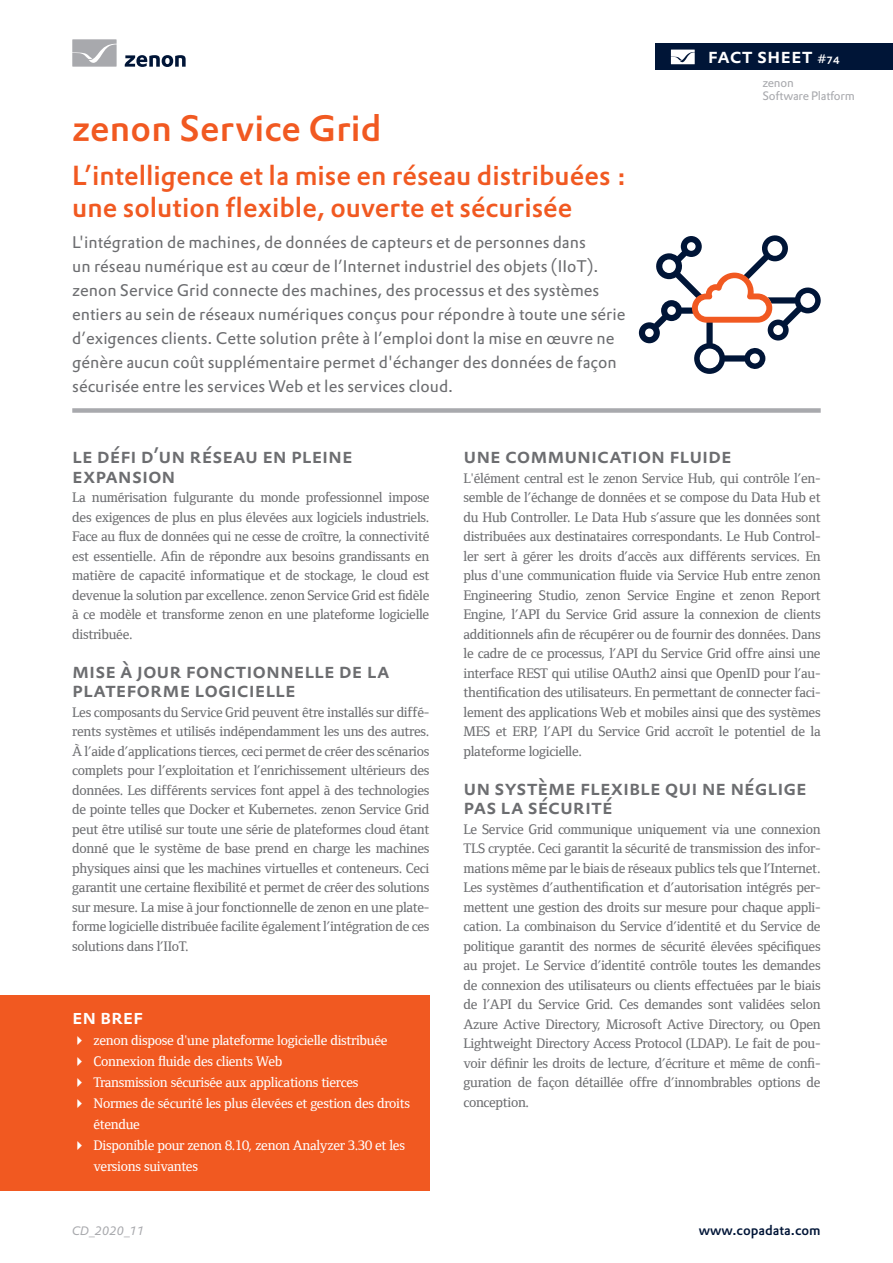
<style>
.page{position:relative;width:893px;height:1263px;background:#fff}
.page>*{position:absolute;margin:0;border:0;box-sizing:border-box;transform-origin:0 0}
.Header_Headline_oran{font:500 36px "DTL Prokyon ETOT";letter-spacing:.005em;color:#f15921}
.Header_Subheadline_o{font:500 27px/31.5px "DTL Prokyon ETOT";color:#f15921}
.Bodytext_Headline{font:500 21px/19.5px "DTL Prokyon TOT Caps";letter-spacing:-.005em;color:#6c6d70}
.t1{font:500 21px "DTL Prokyon TOT Caps";color:#fff}
.t2{font:500 20.85px "DTL Prokyon TOT Caps";color:#fff}
.Header_Teaser_Text{font:16.5px/24px "DTL Prokyon ETOT";color:#6c6d70}
.Normal_Body_Text_FR{font:500 14.25px/19.5px "Foundry Form Serif";letter-spacing:-.02em;color:#6c6d70;text-align:justify}
.t3{font:500 14.25px/21px "Foundry Form Serif";letter-spacing:-.02em;color:#fff}
.t4{font:500 13.5px "DTL Prokyon TOT";color:#001537}
.t5{font:12px/13.5px "DTL Prokyon TOT";letter-spacing:-.02em;color:#a8a9ad}
.t6{font:italic 12px "DTL Prokyon TOT";color:#a8a9ad}
.s1{font-size:12px}
</style>
<div class="page">
<div style="left:656px;top:44px;width:237px;height:26px;background:#001537"></div>
<svg style="left:671px;top:50px;width:24px;height:14px"></svg>
<svg style="left:125px;top:55px;width:61px;height:12px"></svg>
<svg style="left:72px;top:39px;width:45px;height:28px"></svg>
<div style="left:72px;top:408px;width:749px;height:5px;background:#a8a9ad"></div>
<div style="left:0;top:995px;width:429px;height:196px;background:#f15921"></div>
<svg style="left:639px;top:235px;width:182px;height:139px"></svg>
<p class="t1" style="left:708px;top:42px;width:133px">fact sheet <span class="s1">#74</span></p>
<p class="Header_Headline_oran" style="left:72px;top:104px;width:311px">zenon Service Grid</p>
<p class="Header_Subheadline_o" style="left:72px;top:159px;width:556px">L’intelligence et la mise en réseau distribuées : une solution flexible, ouverte et sécurisée</p>
<p class="Header_Teaser_Text" style="left:72px;top:230px;width:555px">L'intégration de machines, de données de capteurs et de personnes dans<br>un réseau numérique est au cœur de l’Internet industriel des objets (IIoT). zenon Service Grid connecte des machines, des processus et des systèmes entiers au sein de réseaux numériques conçus pour répondre à toute une série d’exigences clients. Cette solution prête à l’emploi dont la mise en œuvre ne génère aucun coût supplémentaire permet d'échanger des données de façon sécurisée entre les services Web et les services cloud.</p>
<p class="t5" style="left:762px;top:76px;width:94px">zenon<br>Software Platform</p>
<p class="Bodytext_Headline" style="left:72px;top:446px;width:282px">Le défi d’un réseau en pleine expansion</p>
<p class="Normal_Body_Text_FR" style="left:72px;top:488px;width:359px">La numérisation fulgurante du monde professionnel impose des exigences de plus en plus élevées aux logiciels industriels.<br>Face au flux de données qui ne cesse de croître, la connectivité est essentielle. Afin de répondre aux besoins grandissants en matière de capacité informatique et de stockage, le cloud est devenue la solution par excellence. zenon Service Grid est fidèle à ce modèle et transforme zenon en une plateforme logicielle distribuée.</p>
<p class="Bodytext_Headline" style="left:72px;top:661px;width:319px">Mise à jour fonctionnelle de la plateforme logicielle</p>
<p class="Normal_Body_Text_FR" style="left:72px;top:702px;width:359px">Les composants du Service Grid peuvent être installés sur diffé&shy;rents systèmes et utilisés indépendamment les uns des autres.<br>À l’aide d’applications tierces, ceci permet de créer des scénarios complets pour l’exploitation et l’enrichissement ultérieurs des données. Les différents services font appel à des technologies de pointe telles que Docker et Kubernetes. zenon Service Grid peut être utilisé sur toute une série de plateformes cloud étant donné que le système de base prend en charge les machines physiques ainsi que les machines virtuelles et conteneurs. Ceci garantit une certaine flexibilité et permet de créer des solutions sur mesure. La mise à jour fonctionnelle de zenon en une plate&shy;forme logicielle distribuée facilite également l’intégration de ces solutions dans l’IIoT.</p>
<h3 class="t2" style="left:72px;top:1003px;width:72px">En bref</h3>
<p class="t3" style="left:94px;top:1030px;width:318px">zenon dispose d'une plateforme logicielle distribuée Connexion fluide des clients Web<br>Transmission sécurisée aux applications tierces<br>Normes de sécurité les plus élevées et gestion des droits étendue<br>Disponible pour zenon 8.10, zenon Analyzer 3.30 et les versions suivantes</p>
<p class="t6" style="left:72px;top:1223px;width:74px">CD_2020_11</p>
<p class="Bodytext_Headline" style="left:463px;top:446px;width:270px">Une communication fluide</p>
<p class="Normal_Body_Text_FR" style="left:463px;top:468px;width:359px">L'élément central est le zenon Service Hub, qui contrôle l’en&shy;semble de l’échange de données et se compose du Data Hub et du Hub Controller. Le Data Hub s’assure que les données sont distribuées aux destinataires correspondants. Le Hub Control&shy;ler sert à gérer les droits d’accès aux différents services. En plus d'une communication fluide via Service Hub entre zenon Engineering Studio, zenon Service Engine et zenon Report Engine, l’API du Service Grid assure la connexion de clients additionnels afin de récupérer ou de fournir des données. Dans le cadre de ce processus, l’API du Service Grid offre ainsi une interface REST qui utilise OAuth2 ainsi que OpenID pour l’au&shy;thentification des utilisateurs. En permettant de connecter faci&shy;lement des applications Web et mobiles ainsi que des systèmes MES et ERP, l’API du Service Grid accroît le potentiel de la plateforme logicielle.</p>
<p class="Bodytext_Headline" style="left:463px;top:778px;width:345px">U n système flexible qui ne néglige pas la sécurité</p>
<p class="Normal_Body_Text_FR" style="left:463px;top:819px;width:359px">Le Service Grid communique uniquement via une connexion TLS cryptée. Ceci garantit la sécurité de transmission des infor&shy;mations même par le biais de réseaux publics tels que l’Internet.<br>Les systèmes d’authentification et d’autorisation intégrés per&shy;mettent une gestion des droits sur mesure pour chaque appli&shy;cation. La combinaison du Service d’identité et du Service de politique garantit des normes de sécurité élevées spécifiques au projet. Le Service d’identité contrôle toutes les demandes de connexion des utilisateurs ou clients effectuées par le biais de l’API du Service Grid. Ces demandes sont validées selon Azure Active Directory, Microsoft Active Directory, ou Open Lightweight Directory Access Protocol (LDAP). Le fait de pou&shy;voir définir les droits de lecture, d’écriture et même de confi&shy;guration de façon détaillée offre d’innombrables options de conception.</p>
<p class="t4" style="left:699px;top:1221px;width:124px">www.copadata.com</p>
</div>
